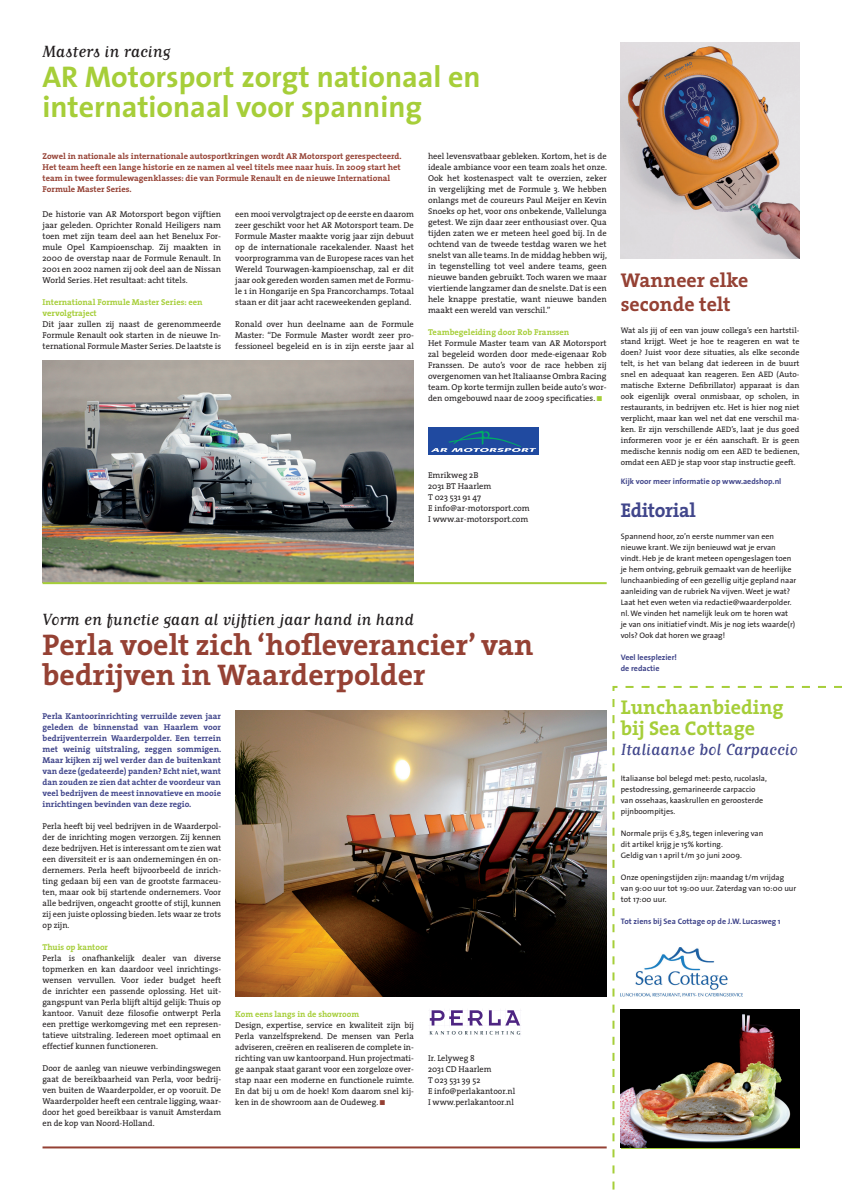
<style>
.page{position:relative;width:842px;height:1191px;background:#fff}
.page>*{position:absolute;margin:0;border:0;box-sizing:border-box;transform-origin:0 0}
.t1{font:700 30px/30px "The Serif";color:#954134}
.t2{font:700 30px/30px "The Sans";color:#a6ce39}
.t3{font:700 20px/21px "The Serif";color:#a6ce39}
.t4{font:700 20px/24px "The Serif";color:#954134}
.t5{font:700 20px "The Serif";letter-spacing:-.02em;color:#41468b}
.t6{font:19px "Matrix Script";color:#231f20}
.t7{font:19px "Matrix Script";color:#41468b}
.t8{font:8.5px/11px "The Serif";color:#231f20;text-align:justify}
.t9{font:700 8.5px/11px "The Serif";color:#41468b;text-align:justify}
.t10{font:700 8.5px/11px "The Serif";color:#954134}
.t11{font:700 8.5px/11px "The Serif";color:#a6ce39}
.t12{font:8px/11px "The Sans";color:#231f20}
.t13{font:8px/11px "The Serif";color:#231f20;text-align:justify}
.t14{font:700 8px/11px "The Sans";color:#41468b}
.s1{color:#a6ce39}
.s2{color:#954134}
.s3{font-family:"Linotype Euro Font Ato F"}
</style>
<div class="page">
<img style="left:621px;top:43px;width:178px;height:215px">
<img style="left:43px;top:360px;width:371px;height:222px">
<hr style="left:43px;top:1146px;width:564px;height:2px;background:#954134">
<hr style="left:43px;top:582px;width:564px;height:2px;background:#a6ce39">
<img style="left:235px;top:710px;width:372px;height:286px">
<div style="left:428px;top:427px;width:110px;height:27px;background:#204aa0"></div>
<svg style="left:431px;top:430px;width:105px;height:22px"></svg>
<svg style="left:429px;top:1010px;width:92px;height:25px"></svg>
<svg style="left:612px;top:685px;width:230px;height:505px"></svg>
<h3 class="t6" style="left:43px;top:43px;width:129px">Masters in racing</h3>
<h1 class="t2" style="left:43px;top:61px;width:440px">AR Motorsport zorgt nationaal en internationaal voor spanning</h1>
<p class="t10" style="left:43px;top:151px;width:361px">Zowel in nationale als internationale autosportkringen wordt AR Motorsport gerespecteerd.<br>Het team heeft een lange historie en ze namen al veel titels mee naar huis. In 2009 start het team in twee formulewagenklasses: die van Formule Renault en de nieuwe International Formule Master Series.</p>
<p class="t8" style="left:43px;top:208px;width:180px">De historie van AR Motorsport begon vijftien jaar geleden. Oprichter Ronald Heiligers nam toen met zijn team deel aan het Benelux For&shy;mule Opel Kampioenschap. Zij maakten in 2000 de overstap naar de Formule Renault. In 2001 en 2002 namen zij ook deel aan de Nissan World Series. Het resultaat: acht titels.</p>
<p class="t11" style="left:43px;top:296px;width:162px">International Formule Master Series: een vervolgtraject</p>
<p class="t8" style="left:43px;top:318px;width:180px">Dit jaar zullen zij naast de gerenommeerde Formule Renault ook starten in de nieuwe In&shy;ternational Formule Master Series. De laatste is</p>
<p class="t8" style="left:235px;top:208px;width:180px">een mooi vervolgtraject op de eerste en daarom zeer geschikt voor het AR Motorsport team. De Formule Master maakte vorig jaar zijn debuut op de internationale racekalender. Naast het voorprogramma van de Europese races van het Wereld Tourwagen-kampioenschap, zal er dit jaar ook gereden worden samen met de Formu&shy;le 1 in Hongarije en Spa Francorchamps. Totaal staan er dit jaar acht raceweekenden gepland.</p>
<p class="t8" style="left:235px;top:318px;width:180px">Ronald over hun deelname aan de Formule Master: “De Formule Master wordt zeer pro&shy;fessioneel begeleid en is in zijn eerste jaar al</p>
<p class="t8" style="left:428px;top:151px;width:180px">heel levensvatbaar gebleken. Kortom, het is de ideale ambiance voor een team zoals het onze.<br>Ook het kostenaspect valt te overzien, zeker in vergelijking met de Formule 3. We hebben onlangs met de coureurs Paul Meijer en Kevin Snoeks op het, voor ons onbekende, Vallelunga getest. We zijn daar zeer enthousiast over. Qua tijden zaten we er meteen heel goed bij. In de ochtend van de tweede testdag waren we het snelst van alle teams. In de middag hebben wij, in tegenstelling tot veel andere teams, geen nieuwe banden gebruikt. Toch waren we maar viertiende langzamer dan de snelste. Dat is een hele knappe prestatie, want nieuwe banden maakt een wereld van verschil.”</p>
<p class="t11" style="left:428px;top:327px;width:143px">Teambegeleiding door Rob Franssen</p>
<p class="t8" style="left:428px;top:338px;width:180px">Het Formule Master team van AR Motorsport zal begeleid worden door mede-eigenaar Rob Franssen. De auto’s voor de race hebben zij overgenomen van het Italiaanse Ombra Racing team. Op korte termijn zullen beide auto’s wor&shy;den omgebouwd naar de 2009 specificaties. <span class="s1">■</span></p>
<p class="t8" style="left:428px;top:470px;width:103px;text-align:left">Emrikweg 2B<br>2031 BT Haarlem<br>T 023 531 91 47<br>E info@ar-motorsport.com<br>I www.ar-motorsport.com</p>
<h3 class="t6" style="left:43px;top:609px;width:373px">Vorm en functie gaan al vijftien jaar hand in hand</h3>
<h1 class="t1" style="left:43px;top:628px;width:492px">Perla voelt zich ‘hofleverancier’ van bedrijven in Waarderpolder</h1>
<p class="t9" style="left:43px;top:710px;width:180px">Perla Kantoorinrichting verruilde zeven jaar geleden de binnenstad van Haarlem voor bedrijventerrein Waarderpolder. Een terrein met weinig uitstraling, zeggen sommigen.<br>Maar kijken zij wel verder dan de buitenkant van deze (gedateerde) panden? Echt niet, want dan zouden ze zien dat achter de voordeur van veel bedrijven de meest innovatieve en mooie inrichtingen bevinden van deze regio.</p>
<p class="t8" style="left:43px;top:820px;width:180px">Perla heeft bij veel bedrijven in de Waarderpol&shy;der de inrichting mogen verzorgen. Zij kennen deze bedrijven. Het is interessant om te zien wat een diversiteit er is aan ondernemingen én on&shy;dernemers. Perla heeft bijvoorbeeld de inrich&shy;ting gedaan bij een van de grootste farmaceu&shy;ten, maar ook bij startende ondernemers. Voor alle bedrijven, ongeacht grootte of stijl, kunnen zij een juiste oplossing bieden. Iets waar ze trots op zijn.</p>
<p class="t11" style="left:43px;top:941px;width:67px">Thuis op kantoor</p>
<p class="t8" style="left:43px;top:952px;width:180px">Perla is onafhankelijk dealer van diverse topmerken en kan daardoor veel inrichtings&shy;wensen vervullen. Voor ieder budget heeft de inrichter een passende oplossing. Het uit&shy;gangspunt van Perla blijft altijd gelijk: Thuis op kantoor. Vanuit deze filosofie ontwerpt Perla een prettige werkomgeving met een represen&shy;tatieve uitstraling. Iedereen moet optimaal en effectief kunnen functioneren.</p>
<p class="t8" style="left:43px;top:1062px;width:180px">Door de aanleg van nieuwe verbindingswegen gaat de bereikbaarheid van Perla, voor bedrij&shy;ven buiten de Waarderpolder, er op vooruit. De Waarderpolder heeft een centrale ligging, waar&shy;door het goed bereikbaar is vanuit Amsterdam en de kop van Noord-Holland.</p>
<p class="t11" style="left:235px;top:1008px;width:125px">Kom eens langs in de showroom</p>
<p class="t8" style="left:235px;top:1019px;width:180px">Design, expertise, service en kwaliteit zijn bij Perla vanzelfsprekend. De mensen van Perla adviseren, creëren en realiseren de complete in&shy;richting van uw kantoorpand. Hun projectmati&shy;ge aanpak staat garant voor een zorgeloze over&shy;stap naar een moderne en functionele ruimte.<br>En dat bij u om de hoek! Kom daarom snel kij&shy;ken in de showroom aan de Oudeweg. <span class="s2">■</span></p>
<p class="t8" style="left:428px;top:1052px;width:89px;text-align:left">Ir. Lelyweg 8<br>2031 CD Haarlem<br>T 023 531 39 52<br>E info@perlakantoor.nl<br>I www.perlakantoor.nl</p>
<h2 class="t4" style="left:621px;top:268px;width:129px">Wanneer elke seconde telt</h2>
<p class="t13" style="left:621px;top:325px;width:180px">Wat als jij of een van jouw collega’s een hartstil&shy;stand krijgt. Weet je hoe te reageren en wat te doen? Juist voor deze situaties, als elke seconde telt, is het van belang dat iedereen in de buurt snel en adequaat kan reageren. Een AED (Auto&shy;matische Externe Defibrillator) apparaat is dan ook eigenlijk overal onmisbaar, op scholen, in restaurants, in bedrijven etc. Het is hier nog niet verplicht, maar kan wel net dat ene verschil ma&shy;ken. Er zijn verschillende AED’s, laat je dus goed informeren voor je er één aanschaft. Er is geen medische kennis nodig om een AED te bedienen, omdat een AED je stap voor stap instructie geeft.</p>
<p class="t14" style="left:621px;top:476px;width:162px">Kijk voor meer informatie op www.aedshop.nl</p>
<h2 class="t5" style="left:621px;top:493px;width:76px">Editorial</h2>
<p class="t12" style="left:621px;top:531px;width:177px">Spannend hoor, zo’n eerste nummer van een nieuwe krant. We zijn benieuwd wat je ervan vindt. Heb je de krant meteen opengeslagen toen je hem ontving, gebruik gemaakt van de heerlijke lunchaanbieding of een gezellig uitje gepland naar aanleiding van de rubriek Na vijven. Weet je wat?<br>Laat het even weten via redactie@waarderpolder. nl. We vinden het namelijk leuk om te horen wat<br>je van ons initiatief vindt. Mis je nog iets waarde(r) vols? Ook dat horen we graag!</p>
<p class="t14" style="left:621px;top:652px;width:58px">Veel leesplezier! de redactie</p>
<h2 class="t3" style="left:621px;top:696px;width:164px">Lunchaanbieding bij Sea Cottage</h2>
<h3 class="t7" style="left:621px;top:740px;width:179px">Italiaanse bol Carpaccio</h3>
<p class="t12" style="left:621px;top:773px;width:148px">Italiaanse bol belegd met: pesto, rucolasla, pestodressing, gemarineerde carpaccio van ossehaas, kaaskrullen en geroosterde pijnboompitjes.</p>
<p class="t12" style="left:621px;top:828px;width:144px">Normale prijs <span class="s3">1</span> 3,85, tegen inlevering van dit artikel krijg je 15% korting.<br>Geldig van 1 april t/m 30 juni 2009.</p>
<p class="t12" style="left:621px;top:872px;width:177px">Onze openingstijden zijn: maandag t/m vrijdag van 9:00 uur tot 19:00 uur. Zaterdag van 10:00 uur tot 17:00 uur.</p>
<p class="t14" style="left:621px;top:916px;width:161px">Tot ziens bij Sea Cottage op de J.W. Lucasweg 1</p>
</div>
